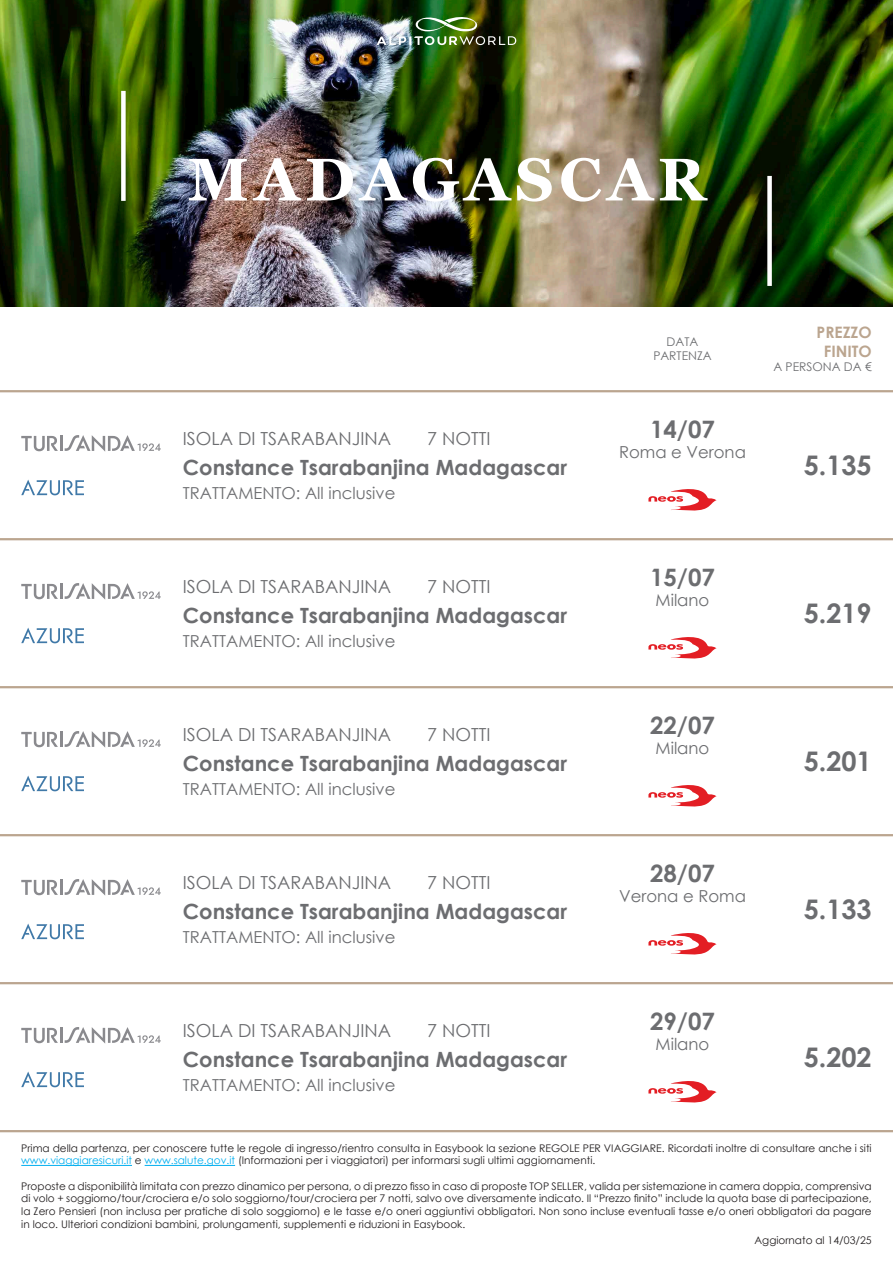
<style>
.page{position:relative;width:893px;height:1263px;background:#fff}
.page>*{position:absolute;margin:0;border:0;box-sizing:border-box;transform-origin:0 0}
.Titolo{font:700 60px "Georgia";letter-spacing:.085em;color:#fff}
.Prezzo2{font:700 27px "Century Gothic";color:#6c6d70}
.Partenza{font:700 24px "Century Gothic";color:#6c6d70}
.Nome{font:700 21px "Century Gothic";color:#6c6d70}
.Nome_localita{font:18px "Century Gothic";color:#6c6d70}
.Nome_durata{font:16.5px "Century Gothic";color:#6c6d70}
.Partenza_testo{font:16.5px "Century Gothic";color:#6c6d70}
.Prezzo_testatina1{font:700 15.75px "Century Gothic";color:#bba58f}
.Partenza_testatina{font:12px "Century Gothic";color:#6c6d70}
.Prezzo_testatina2{font:12px "Century Gothic";color:#6c6d70}
.t1{font:10.5px/12.6px "Century Gothic";color:#231f20}
.s1{color:#00aeef}
</style>
<div class="page">
<img style="left:0;top:0;width:893px;height:306px">
<hr style="left:0;top:390px;width:893px;height:2px;background:#bba58f">
<div style="left:121px;top:91px;width:5px;height:110px;background:#fff"></div>
<div style="left:767px;top:176px;width:5px;height:110px;background:#fff"></div>
<svg style="left:65px;top:435px;width:96px;height:17px"></svg>
<svg style="left:21px;top:436px;width:37px;height:15px"></svg>
<hr style="left:60px;top:436px;width:3px;height:15px;background:#8a8a8e">
<svg style="left:21px;top:480px;width:63px;height:15px"></svg>
<hr style="left:0;top:538px;width:893px;height:2px;background:#bba58f">
<svg style="left:648px;top:489px;width:68px;height:21px"></svg>
<svg style="left:65px;top:583px;width:96px;height:17px"></svg>
<svg style="left:21px;top:584px;width:37px;height:15px"></svg>
<hr style="left:60px;top:584px;width:3px;height:15px;background:#8a8a8e">
<svg style="left:21px;top:627px;width:63px;height:16px"></svg>
<hr style="left:0;top:686px;width:893px;height:2px;background:#bba58f">
<svg style="left:648px;top:637px;width:68px;height:21px"></svg>
<svg style="left:65px;top:731px;width:96px;height:17px"></svg>
<svg style="left:21px;top:732px;width:37px;height:15px"></svg>
<hr style="left:60px;top:732px;width:3px;height:15px;background:#8a8a8e">
<svg style="left:21px;top:775px;width:63px;height:16px"></svg>
<hr style="left:0;top:834px;width:893px;height:2px;background:#bba58f">
<svg style="left:648px;top:785px;width:68px;height:21px"></svg>
<svg style="left:65px;top:879px;width:96px;height:17px"></svg>
<svg style="left:21px;top:880px;width:37px;height:15px"></svg>
<hr style="left:60px;top:880px;width:3px;height:15px;background:#8a8a8e">
<svg style="left:21px;top:923px;width:63px;height:16px"></svg>
<hr style="left:0;top:982px;width:893px;height:2px;background:#bba58f">
<svg style="left:648px;top:933px;width:68px;height:21px"></svg>
<svg style="left:65px;top:1027px;width:96px;height:16px"></svg>
<svg style="left:21px;top:1028px;width:37px;height:15px"></svg>
<hr style="left:60px;top:1028px;width:3px;height:15px;background:#8a8a8e">
<svg style="left:21px;top:1071px;width:63px;height:16px"></svg>
<hr style="left:0;top:1130px;width:893px;height:2px;background:#bba58f">
<svg style="left:648px;top:1081px;width:68px;height:21px"></svg>
<hr style="left:21px;top:1165px;width:111px;height:1px;background:#00aeef">
<hr style="left:145px;top:1165px;width:90px;height:1px;background:#00aeef">
<img style="left:377px;top:17px;width:139px;height:28px">
<p class="Titolo" style="left:188px;top:141px;width:519px">MADAGASCAR</p>
<p class="Nome_localita" style="left:183px;top:426px;width:210px">ISOLA DI TSARABANJINA</p>
<p class="Nome_localita" style="left:427px;top:426px;width:65px">7 NOTTI</p>
<p class="Nome" style="left:183px;top:451px;width:386px">Constance Tsarabanjina Madagascar</p>
<p class="Nome_durata" style="left:183px;top:481px;width:214px">TRATTAMENTO: All inclusive</p>
<p class="Nome_localita" style="left:183px;top:574px;width:210px">ISOLA DI TSARABANJINA</p>
<p class="Nome_localita" style="left:427px;top:574px;width:65px">7 NOTTI</p>
<p class="Nome" style="left:183px;top:599px;width:386px">Constance Tsarabanjina Madagascar</p>
<p class="Nome_durata" style="left:183px;top:629px;width:214px">TRATTAMENTO: All inclusive</p>
<p class="Nome_localita" style="left:183px;top:722px;width:210px">ISOLA DI TSARABANJINA</p>
<p class="Nome_localita" style="left:427px;top:722px;width:65px">7 NOTTI</p>
<p class="Nome" style="left:183px;top:747px;width:386px">Constance Tsarabanjina Madagascar</p>
<p class="Nome_durata" style="left:183px;top:777px;width:214px">TRATTAMENTO: All inclusive</p>
<p class="Nome_localita" style="left:183px;top:870px;width:210px">ISOLA DI TSARABANJINA</p>
<p class="Nome_localita" style="left:427px;top:870px;width:65px">7 NOTTI</p>
<p class="Nome" style="left:183px;top:895px;width:386px">Constance Tsarabanjina Madagascar</p>
<p class="Nome_durata" style="left:183px;top:925px;width:214px">TRATTAMENTO: All inclusive</p>
<p class="Nome_localita" style="left:183px;top:1018px;width:210px">ISOLA DI TSARABANJINA</p>
<p class="Nome_localita" style="left:427px;top:1018px;width:65px">7 NOTTI</p>
<p class="Nome" style="left:183px;top:1043px;width:386px">Constance Tsarabanjina Madagascar</p>
<p class="Nome_durata" style="left:183px;top:1073px;width:214px">TRATTAMENTO: All inclusive</p>
<p class="Partenza_testatina" style="left:667px;top:333px;width:33px">DATA</p>
<p class="Partenza_testatina" style="left:653px;top:348px;width:60px">PARTENZA</p>
<p class="Partenza" style="left:650px;top:411px;width:66px">14/07</p>
<p class="Partenza_testo" style="left:619px;top:440px;width:128px">Roma e Verona</p>
<p class="Prezzo_testatina1" style="left:817px;top:320px;width:57px">PREZZO</p>
<p class="Prezzo_testatina1" style="left:824px;top:339px;width:49px">FINITO</p>
<p class="Prezzo_testatina2" style="left:773px;top:358px;width:100px">A PERSONA DA €</p>
<p class="Prezzo2" style="left:804px;top:445px;width:70px">5.135</p>
<p class="Partenza" style="left:650px;top:559px;width:66px">15/07</p>
<p class="Partenza_testo" style="left:655px;top:588px;width:55px">Milano</p>
<p class="Prezzo2" style="left:804px;top:593px;width:70px">5.219</p>
<p class="Partenza" style="left:650px;top:707px;width:66px">22/07</p>
<p class="Partenza_testo" style="left:655px;top:736px;width:55px">Milano</p>
<p class="Partenza" style="left:650px;top:855px;width:66px">28/07</p>
<p class="Partenza_testo" style="left:619px;top:884px;width:128px">Verona e Roma</p>
<p class="Partenza" style="left:650px;top:1003px;width:66px">29/07</p>
<p class="Partenza_testo" style="left:655px;top:1032px;width:55px">Milano</p>
<p class="Prezzo2" style="left:804px;top:741px;width:70px">5.201</p>
<p class="Prezzo2" style="left:804px;top:889px;width:70px">5.133</p>
<p class="Prezzo2" style="left:804px;top:1037px;width:70px">5.202</p>
<p class="t1" style="left:21px;top:1141px;width:852px">Prima della partenza, per conoscere tutte le regole di ingresso/rientro consulta in Easybook la sezione REGOLE PER VIAGGIARE. Ricordati inoltre di consultare anche i siti <span class="s1">www.viaggiaresicuri.it</span> e <span class="s1">www.salute.gov.it</span> (Informazioni per i viaggiatori) per informarsi sugli ultimi aggiornamenti.</p>
<p class="t1" style="left:21px;top:1179px;width:852px;text-align:justify">Proposte a disponibilità limitata con prezzo dinamico per persona, o di prezzo fisso in caso di proposte TOP SELLER, valida per sistemazione in camera doppia, comprensiva di volo + soggiorno/tour/crociera e/o solo soggiorno/tour/crociera per 7 notti, salvo ove diversamente indicato. Il “Prezzo finito” include la quota base di partecipazione, la Zero Pensieri (non inclusa per pratiche di solo soggiorno) e le tasse e/o oneri aggiuntivi obbligatori. Non sono incluse eventuali tasse e/o oneri obbligatori da pagare in loco. Ulteriori condizioni bambini, prolungamenti, supplementi e riduzioni in Easybook.</p>
<p class="t1" style="left:754px;top:1233px;width:119px">Aggiornato al 14/03/25</p>
</div>
